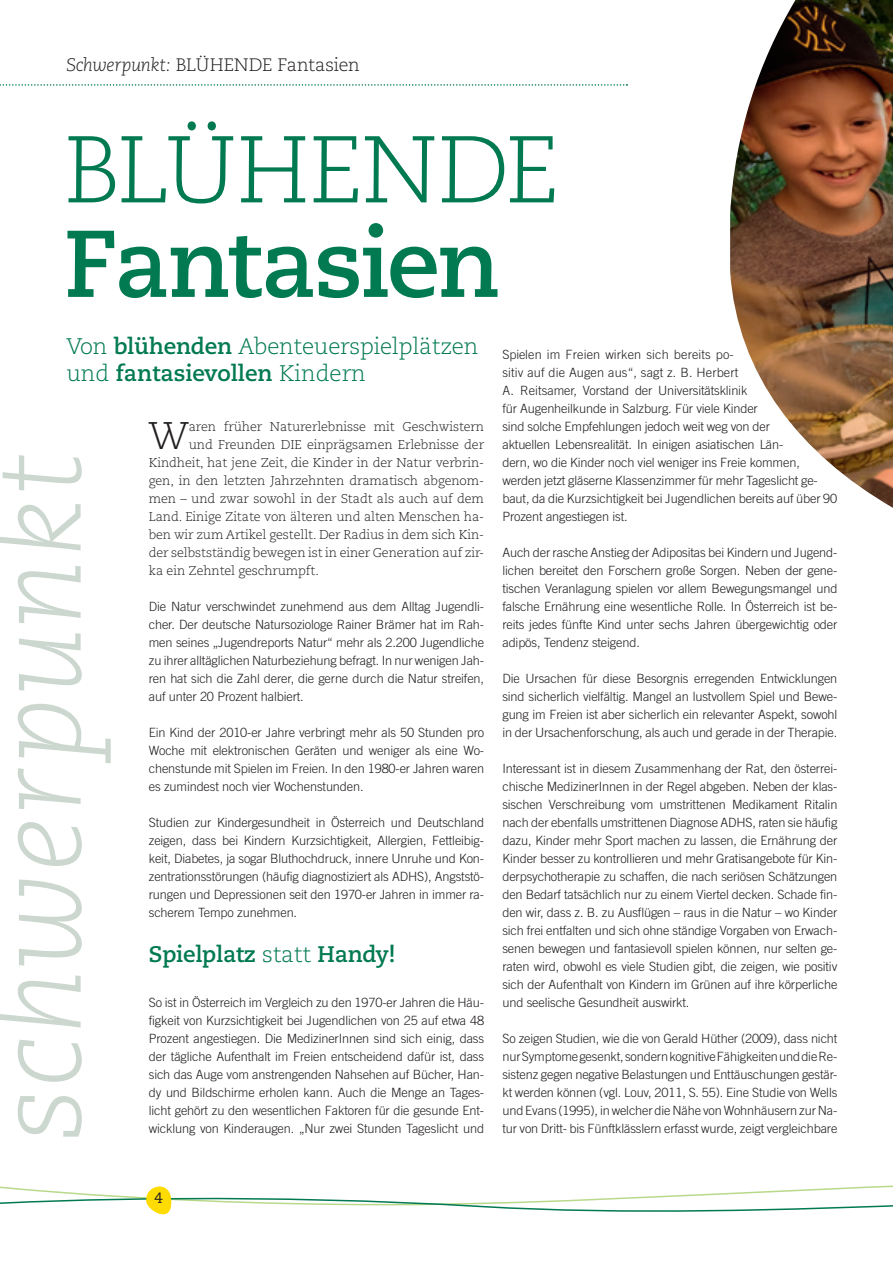
<style>
.page{position:relative;width:893px;height:1263px;background:#fff}
.page>*{position:absolute;margin:0;border:0;box-sizing:border-box;transform-origin:0 0}
.t1{font:italic 300 120px "Caecilia LT Std";letter-spacing:.005em;color:#cbd7cf}
.t2{font:700 94.5px "Caecilia LT Std";letter-spacing:-.03em;color:#017951}
.t3{font:300 94.5px "Caecilia LT Std";letter-spacing:-.01em;color:#017951}
.t4{font:300 38.4px "Caecilia LT Std";color:#231f20}
.t5{font:300 22.5px/27px "Caecilia LT Std";letter-spacing:-.01em;color:#017951}
.t6{font:700 22.5px "Caecilia LT Std";letter-spacing:-.01em;color:#017951}
.t7{font:300 18px "Caecilia LT Std";letter-spacing:-.01em;color:#231f20}
.t8{font:15px "Caecilia LT Std";color:#231f20}
.t9{font:300 12.75px/18px "Trade Gothic";letter-spacing:-.01em;color:#231f20;text-align:justify}
.t10{font:300 12.75px "Caecilia LT Std";letter-spacing:-.01em;color:#231f20}
.s1{font-style:italic}
.s2{font-weight:700}
.s3{font-weight:300}
</style>
<div class="page">
<svg style="left:0;top:84px;width:627px;height:2px"></svg>
<img style="left:730px;top:0;width:163px;height:508px">
<svg style="left:0;top:1185px;width:893px;height:30px"></svg>
<h3 class="t7" style="left:66px;top:55px;width:295px"><span class="s1">Schwerpunkt:</span> BLÜHENDE Fantasien</h3>
<h2 class="t3" style="left:64px;top:117px;width:497px">BLÜHENDE</h2>
<h2 class="t2" style="left:64px;top:208px;width:438px">Fantasien</h2>
<h3 class="t5" style="left:66px;top:333px;width:414px">Von <span class="s2">blühenden</span> Abenteuerspielplätzen und <span class="s2">fantasievollen</span> Kindern</h3>
<h1 class="t1" style="left:-28px;top:1141px;width:689px;rotate:-90deg">schwerpunkt</h1>
<h3 class="t4" style="left:149px;top:414px;width:42px">W</h3>
<p class="t10" style="left:189px;top:419px;width:297px">aren früher Naturerlebnisse mit Geschwistern</p>
<p class="t10" style="left:189px;top:437px;width:297px">und Freunden DIE einprägsamen Erlebnisse der</p>
<p class="t10" style="left:149px;top:455px;width:337px">Kindheit, hat jene Zeit, die Kinder in der Natur verbrin-</p>
<p class="t10" style="left:149px;top:473px;width:337px">gen, in den letzten Jahrzehnten dramatisch abgenom-</p>
<p class="t10" style="left:149px;top:491px;width:337px">men – und zwar sowohl in der Stadt als auch auf dem</p>
<p class="t10" style="left:149px;top:509px;width:337px">Land. Einige Zitate von älteren und alten Menschen ha-</p>
<p class="t10" style="left:149px;top:527px;width:337px">ben wir zum Artikel gestellt. Der Radius in dem sich Kin-</p>
<p class="t10" style="left:149px;top:545px;width:337px">der selbstständig bewegen ist in einer Generation auf zir-</p>
<p class="t10" style="left:149px;top:563px;width:172px">ka ein Zehntel geschrumpft.</p>
<p class="t9" style="left:149px;top:597px;width:337px">Die Natur verschwindet zunehmend aus dem Alltag Jugendli&shy;cher. Der deutsche Natursoziologe Rainer Brämer hat im Rah&shy;men seines „Jugendreports Natur“ mehr als 2.200 Jugendliche zu ihrer alltäglichen Naturbeziehung befragt. In nur wenigen Jah&shy;ren hat sich die Zahl derer, die gerne durch die Natur streifen, auf unter 20 Prozent halbiert.</p>
<p class="t9" style="left:149px;top:723px;width:337px">Ein Kind der 2010-er Jahre verbringt mehr als 50 Stunden pro Woche mit elektronischen Geräten und weniger als eine Wo&shy;chenstunde mit Spielen im Freien. In den 1980-er Jahren waren es zumindest noch vier Wochenstunden.</p>
<p class="t9" style="left:149px;top:813px;width:337px">Studien zur Kindergesundheit in Österreich und Deutschland zeigen, dass bei Kindern Kurzsichtigkeit, Allergien, Fettleibig&shy;keit, Diabetes, ja sogar Bluthochdruck, innere Unruhe und Kon&shy;zentrationsstörungen (häufig diagnostiziert als ADHS), Angststö&shy;rungen und Depressionen seit den 1970-er Jahren in immer ra&shy;scherem Tempo zunehmen.</p>
<h3 class="t6" style="left:149px;top:940px;width:248px">Spielplatz <span class="s3">statt</span> Handy!</h3>
<p class="t9" style="left:149px;top:993px;width:337px">So ist in Österreich im Vergleich zu den 1970-er Jahren die Häu&shy;figkeit von Kurzsichtigkeit bei Jugendlichen von 25 auf etwa 48<br>Prozent angestiegen. Die MedizinerInnen sind sich einig, dass der tägliche Aufenthalt im Freien entscheidend dafür ist, dass sich das Auge vom anstrengenden Nahsehen auf Bücher, Han&shy;dy und Bildschirme erholen kann. Auch die Menge an Tages&shy;licht gehört zu den wesentlichen Faktoren für die gesunde Ent&shy;wicklung von Kinderaugen. „Nur zwei Stunden Tageslicht und</p>
<p class="t9" style="left:502px;top:345px;width:336px;text-align:left">Spielen im Freien wirken sich bereits po-<br>sitiv auf die Augen aus“, sagt z. B. Herbert<br>A. Reitsamer, Vorstand der Universitätsklinik<br>für Augenheilkunde in Salzburg. Für viele Kinder<br>sind solche Empfehlungen jedoch weit weg von der<br>aktuellen Lebensrealität. In einigen asiatischen Län-<br>dern, wo die Kinder noch viel weniger ins Freie kommen, werden jetzt gläserne Klassenzimmer für mehr Tageslicht ge&shy;baut, da die Kurzsichtigkeit bei Jugendlichen bereits auf über 90<br>Prozent angestiegen ist.</p>
<p class="t9" style="left:502px;top:543px;width:336px">Auch der rasche Anstieg der Adipositas bei Kindern und Jugend&shy;lichen bereitet den Forschern große Sorgen. Neben der gene&shy;tischen Veranlagung spielen vor allem Bewegungsmangel und falsche Ernährung eine wesentliche Rolle. In Österreich ist be&shy;reits jedes fünfte Kind unter sechs Jahren übergewichtig oder adipös, Tendenz steigend.</p>
<p class="t9" style="left:502px;top:669px;width:336px">Die Ursachen für diese Besorgnis erregenden Entwicklungen sind sicherlich vielfältig. Mangel an lustvollem Spiel und Bewe&shy;gung im Freien ist aber sicherlich ein relevanter Aspekt, sowohl in der Ursachenforschung, als auch und gerade in der Therapie.</p>
<p class="t9" style="left:502px;top:759px;width:336px">Interessant ist in diesem Zusammenhang der Rat, den österrei&shy;chische MedizinerInnen in der Regel abgeben. Neben der klas&shy;sischen Verschreibung vom umstrittenen Medikament Ritalin nach der ebenfalls umstrittenen Diagnose ADHS, raten sie häufig dazu, Kinder mehr Sport machen zu lassen, die Ernährung der Kinder besser zu kontrollieren und mehr Gratisangebote für Kin&shy;derpsychotherapie zu schaffen, die nach seriösen Schätzungen den Bedarf tatsächlich nur zu einem Viertel decken. Schade fin&shy;den wir, dass z. B. zu Ausflügen – raus in die Natur – wo Kinder sich frei entfalten und sich ohne ständige Vorgaben von Erwach&shy;senen bewegen und fantasievoll spielen können, nur selten ge&shy;raten wird, obwohl es viele Studien gibt, die zeigen, wie positiv sich der Aufenthalt von Kindern im Grünen auf ihre körperliche und seelische Gesundheit auswirkt.</p>
<p class="t9" style="left:502px;top:1029px;width:336px">So zeigen Studien, wie die von Gerald Hüther (2009), dass nicht nur Symptome gesenkt, sondern kognitive Fähigkeiten und die Re&shy;sistenz gegen negative Belastungen und Enttäuschungen gestär&shy;kt werden können (vgl. Louv, 2011, S. 55). Eine Studie von Wells und Evans (1995), in welcher die Nähe von Wohnhäusern zur Na&shy;tur von Dritt- bis Fünftklässlern erfasst wurde, zeigt vergleichbare</p>
<p class="t8" style="left:154px;top:1189px;width:10px">4</p>
</div>
